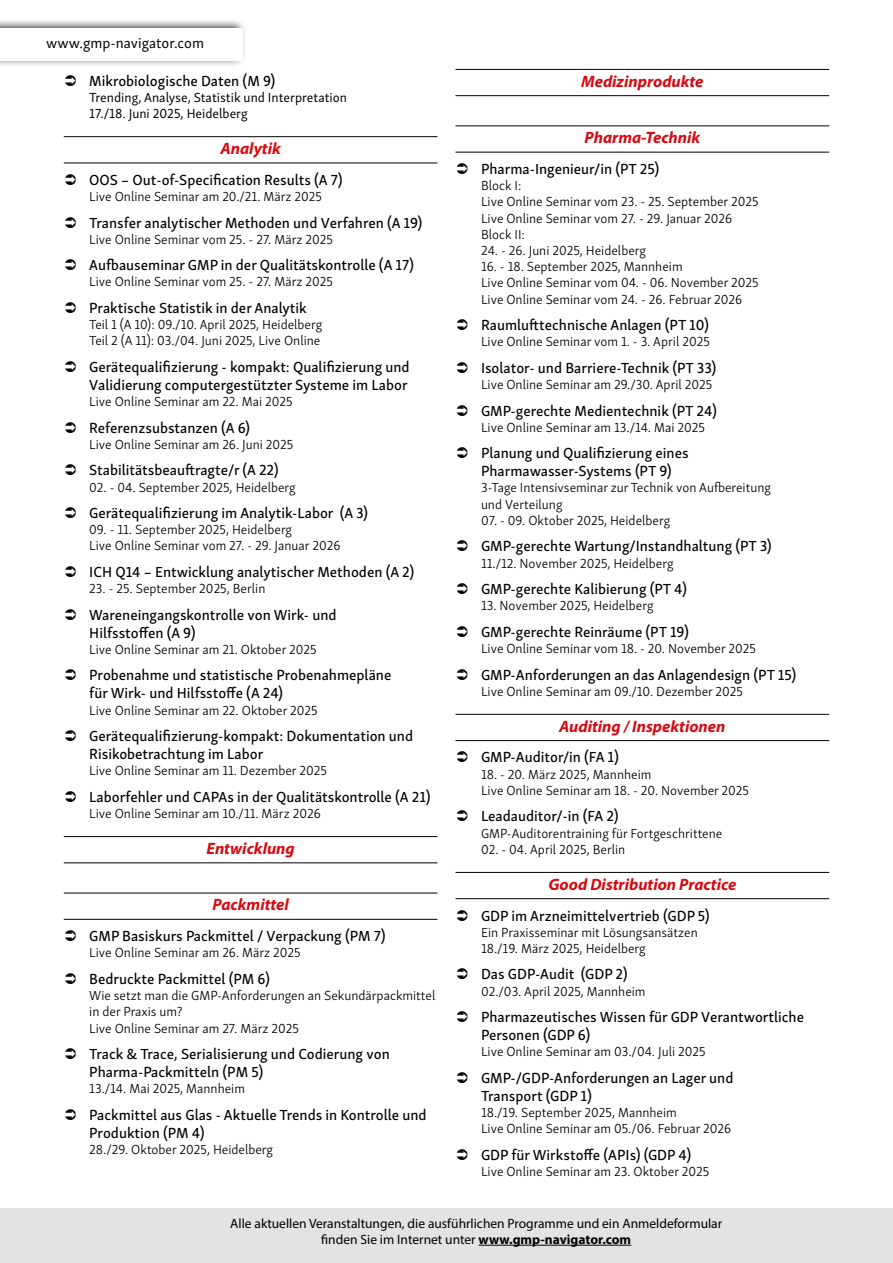
<style>
.page{position:relative;width:893px;height:1263px;background:#fff}
.page>*{position:absolute;margin:0;border:0;box-sizing:border-box;transform-origin:0 0}
.t1{font:italic 700 16.5px "Myriad Pro";color:#d70911}
.t2{font:15px/18px "Skolar Sans Latn Me";color:#000}
.t3{font:15px "Skolar Sans Latn";color:#000}
.t4{font:300 13.5px/16.2px "Skolar Sans Latn";color:#000}
.t5{font:13.5px/16.2px "Myriad Pro";color:#000;text-align:center}
.t6{font:13.5px/16.2px "Skolar Sans Latn";color:#000}
.s1{font-weight:700}
</style>
<div class="page">
<hr style="left:64px;top:136px;width:373px;height:1px;background:#000">
<hr style="left:64px;top:163px;width:373px;height:1px;background:#000">
<hr style="left:64px;top:836px;width:373px;height:1px;background:#000">
<hr style="left:64px;top:862px;width:373px;height:1px;background:#000">
<hr style="left:64px;top:893px;width:373px;height:1px;background:#000">
<hr style="left:64px;top:919px;width:373px;height:1px;background:#000">
<hr style="left:455px;top:69px;width:374px;height:1px;background:#000">
<hr style="left:455px;top:95px;width:374px;height:1px;background:#000">
<hr style="left:455px;top:125px;width:374px;height:1px;background:#000">
<hr style="left:455px;top:152px;width:374px;height:1px;background:#000">
<hr style="left:455px;top:714px;width:374px;height:1px;background:#000">
<hr style="left:455px;top:740px;width:374px;height:1px;background:#000">
<hr style="left:455px;top:872px;width:374px;height:1px;background:#000">
<hr style="left:455px;top:898px;width:374px;height:1px;background:#000">
<div style="left:0;top:1209px;width:893px;height:54px;background:#e3e3e3"></div>
<hr style="left:479px;top:1245px;width:152px;height:1px;background:#000">
<div style="left:0;top:18px;width:247px;height:49px;background:#000;opacity:.75"></div>
<div style="left:0;top:28px;width:242px;height:32px;background:#fff"></div>
<p class="t3" style="left:46px;top:31px;width:159px">www.gmp-navigator.com</p>
<p class="t2" style="left:89px;top:70px;width:188px">Mikrobiologische Daten (M 9)</p>
<p class="t6" style="left:89px;top:88px;width:259px">Trending, Analyse, Statistik und Interpretation<br>17./18. Juni 2025, Heidelberg</p>
<p class="t1" style="left:220px;top:138px;width:62px">Analytik</p>
<p class="t2" style="left:89px;top:169px;width:255px">OOS – Out-of-Specification Results (A 7)</p>
<p class="t4" style="left:89px;top:187px;width:234px">Live Online Seminar am 20./21. März 2025</p>
<p class="t2" style="left:89px;top:212px;width:335px">Transfer analytischer Methoden und Verfahren (A 19)</p>
<p class="t4" style="left:89px;top:230px;width:245px">Live Online Seminar vom 25. - 27. März 2025</p>
<p class="t2" style="left:89px;top:255px;width:326px">Aufbauseminar GMP in der Qualitätskontrolle (A 17)</p>
<p class="t4" style="left:89px;top:273px;width:245px">Live Online Seminar vom 25. - 27. März 2025</p>
<p class="t2" style="left:89px;top:298px;width:219px">Praktische Statistik in der Analytik</p>
<p class="t4" style="left:89px;top:315px;width:235px">Teil 1 (A 10): 09./10. April 2025, Heidelberg<br>Teil 2 (A 11): 03./04. Juni 2025, Live Online</p>
<p class="t2" style="left:89px;top:356px;width:322px">Gerätequalifizierung - kompakt: Qualifizierung und<br>Validierung computergestützter Systeme im Labor</p>
<p class="t4" style="left:89px;top:392px;width:205px">Live Online Seminar am 22. Mai 2025</p>
<p class="t2" style="left:89px;top:417px;width:162px">Referenzsubstanzen (A 6)</p>
<p class="t4" style="left:89px;top:435px;width:206px">Live Online Seminar am 26. Juni 2025</p>
<p class="t2" style="left:89px;top:460px;width:191px">Stabilitätsbeauftragte/r (A 22)</p>
<p class="t4" style="left:89px;top:478px;width:208px">02. - 04. September 2025, Heidelberg</p>
<p class="t2" style="left:89px;top:503px;width:280px">Gerätequalifizierung im Analytik-Labor (A 3)</p>
<p class="t4" style="left:89px;top:520px;width:253px">09. - 11. September 2025, Heidelberg<br>Live Online Seminar vom 27. - 29. Januar 2026</p>
<p class="t2" style="left:89px;top:562px;width:327px">ICH Q14 – Entwicklung analytischer Methoden (A 2)</p>
<p class="t4" style="left:89px;top:579px;width:178px">23. - 25. September 2025, Berlin</p>
<p class="t2" style="left:89px;top:604px;width:249px">Wareneingangskontrolle von Wirk- und<br>Hilfsstoffen (A 9)</p>
<p class="t4" style="left:89px;top:640px;width:229px">Live Online Seminar am 21. Oktober 2025</p>
<p class="t2" style="left:89px;top:665px;width:304px">Probenahme und statistische Probenahmepläne für Wirk- und Hilfsstoffe (A 24)</p>
<p class="t4" style="left:89px;top:701px;width:230px">Live Online Seminar am 22. Oktober 2025</p>
<p class="t2" style="left:89px;top:726px;width:325px">Gerätequalifizierung-kompakt: Dokumentation und<br>Risikobetrachtung im Labor</p>
<p class="t4" style="left:89px;top:762px;width:239px">Live Online Seminar am 11. Dezember 2025</p>
<p class="t2" style="left:89px;top:786px;width:343px">Laborfehler und CAPAs in der Qualitätskontrolle (A 21)</p>
<p class="t4" style="left:89px;top:804px;width:233px">Live Online Seminar am 10./11. März 2026</p>
<p class="t1" style="left:206px;top:838px;width:90px">Entwicklung</p>
<p class="t1" style="left:213px;top:894px;width:78px">Packmittel</p>
<p class="t2" style="left:89px;top:926px;width:298px">GMP Basiskurs Packmittel / Verpackung (PM 7)</p>
<p class="t4" style="left:89px;top:944px;width:213px">Live Online Seminar am 26. März 2025</p>
<p class="t2" style="left:89px;top:968px;width:182px">Bedruckte Packmittel (PM 6)</p>
<p class="t4" style="left:89px;top:986px;width:348px">Wie setzt man die GMP-Anforderungen an Sekundärpackmittel in der Praxis um?<br>Live Online Seminar am 27. März 2025</p>
<p class="t2" style="left:89px;top:1044px;width:302px">Track &amp; Trace, Serialisierung und Codierung von<br>Pharma-Packmitteln (PM 5)</p>
<p class="t4" style="left:89px;top:1079px;width:157px">13./14. Mai 2025, Mannheim</p>
<p class="t2" style="left:89px;top:1104px;width:339px">Packmittel aus Glas - Aktuelle Trends in Kontrolle und<br>Produktion (PM 4)</p>
<p class="t4" style="left:89px;top:1140px;width:185px">28./29. Oktober 2025, Heidelberg</p>
<p class="t1" style="left:581px;top:70px;width:124px">Medizinprodukte</p>
<p class="t1" style="left:584px;top:127px;width:117px">Pharma-Technik</p>
<p class="t2" style="left:481px;top:159px;width:180px">Pharma-Ingenieur/in (PT 25)</p>
<p class="t4" style="left:481px;top:177px;width:279px">Block I:<br>Live Online Seminar vom 23. - 25. September 2025<br>Live Online Seminar vom 27. - 29. Januar 2026<br>Block II:</p>
<p class="t4" style="left:481px;top:241px;width:167px">24. - 26. Juni 2025, Heidelberg</p>
<p class="t4" style="left:481px;top:258px;width:279px">16. - 18. September 2025, Mannheim<br>Live Online Seminar vom 04. - 06. November 2025<br>Live Online Seminar vom 24. - 26. Februar 2026</p>
<p class="t2" style="left:481px;top:315px;width:229px">Raumlufttechnische Anlagen (PT 10)</p>
<p class="t4" style="left:481px;top:333px;width:230px">Live Online Seminar vom 1. - 3. April 2025</p>
<p class="t2" style="left:481px;top:357px;width:237px">Isolator- und Barriere-Technik (PT 33)</p>
<p class="t4" style="left:481px;top:375px;width:233px">Live Online Seminar am 29./30. April 2025</p>
<p class="t2" style="left:481px;top:400px;width:237px">GMP-gerechte Medientechnik (PT 24)</p>
<p class="t4" style="left:481px;top:418px;width:226px">Live Online Seminar am 13./14. Mai 2025</p>
<p class="t2" style="left:481px;top:443px;width:209px">Planung und Qualifizierung eines<br>Pharmawasser-Systems (PT 9)</p>
<p class="t4" style="left:481px;top:479px;width:292px">3-Tage Intensivseminar zur Technik von Aufbereitung und Verteilung</p>
<p class="t4" style="left:481px;top:511px;width:191px">07. - 09. Oktober 2025, Heidelberg</p>
<p class="t2" style="left:481px;top:536px;width:292px">GMP-gerechte Wartung/Instandhaltung (PT 3)</p>
<p class="t4" style="left:481px;top:554px;width:194px">11./12. November 2025, Heidelberg</p>
<p class="t2" style="left:481px;top:579px;width:208px">GMP-gerechte Kalibierung (PT 4)</p>
<p class="t4" style="left:481px;top:597px;width:174px">13. November 2025, Heidelberg</p>
<p class="t2" style="left:481px;top:621px;width:209px">GMP-gerechte Reinräume (PT 19)</p>
<p class="t4" style="left:481px;top:639px;width:277px">Live Online Seminar vom 18. - 20. November 2025</p>
<p class="t2" style="left:481px;top:664px;width:317px">GMP-Anforderungen an das Anlagendesign (PT 15)</p>
<p class="t4" style="left:481px;top:682px;width:264px">Live Online Seminar am 09./10. Dezember 2025</p>
<p class="t1" style="left:559px;top:715px;width:168px">Auditing / Inspektionen</p>
<p class="t2" style="left:481px;top:747px;width:140px">GMP-Auditor/in (FA 1)</p>
<p class="t4" style="left:481px;top:765px;width:270px">18. - 20. März 2025, Mannheim<br>Live Online Seminar am 18. - 20. November 2025</p>
<p class="t2" style="left:481px;top:806px;width:139px">Leadauditor/-in (FA 2)</p>
<p class="t4" style="left:481px;top:824px;width:243px">GMP-Auditorentraining für Fortgeschrittene</p>
<p class="t4" style="left:481px;top:840px;width:146px">02. - 04. April 2025, Berlin</p>
<p class="t1" style="left:548px;top:873px;width:189px">Good Distribution Practice</p>
<p class="t2" style="left:481px;top:905px;width:230px">GDP im Arzneimittelvertrieb (GDP 5)</p>
<p class="t4" style="left:481px;top:923px;width:218px">Ein Praxisseminar mit Lösungsansätzen<br>18./19. März 2025, Heidelberg</p>
<p class="t2" style="left:481px;top:964px;width:148px">Das GDP-Audit (GDP 2)</p>
<p class="t4" style="left:481px;top:982px;width:166px">02./03. April 2025, Mannheim</p>
<p class="t2" style="left:481px;top:1007px;width:325px">Pharmazeutisches Wissen für GDP Verantwortliche<br>Personen (GDP 6)</p>
<p class="t4" style="left:481px;top:1043px;width:226px">Live Online Seminar am 03./04. Juli 2025</p>
<p class="t2" style="left:481px;top:1067px;width:254px">GMP-/GDP-Anforderungen an Lager und<br>Transport (GDP 1)</p>
<p class="t4" style="left:481px;top:1103px;width:252px">18./19. September 2025, Mannheim<br>Live Online Seminar am 05./06. Februar 2026</p>
<p class="t2" style="left:481px;top:1144px;width:212px">GDP für Wirkstoffe (APIs) (GDP 4)</p>
<p class="t4" style="left:481px;top:1162px;width:230px">Live Online Seminar am 23. Oktober 2025</p>
<p class="t5" style="left:230px;top:1215px;width:493px">Alle aktuellen Veranstaltungen, die ausführlichen Programme und ein Anmeldeformular finden Sie im Internet unter <span class="s1">www.gmp-navigator.com</span></p>
</div>
